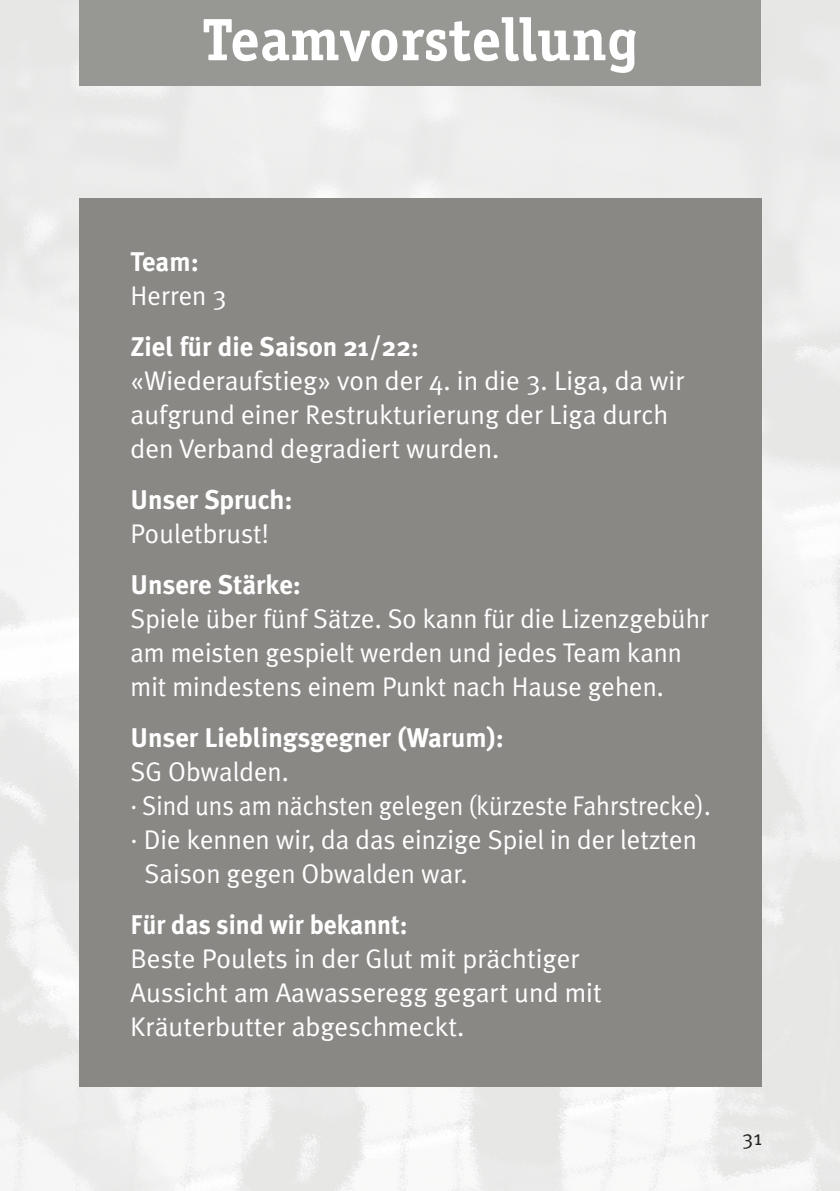
<style>
.page{position:relative;width:840px;height:1191px;background:#fff}
.page>*{position:absolute;margin:0;border:0;box-sizing:border-box;transform-origin:0 0}
.t1{font:700 60px "Officina Serif";color:#fff}
.t2{font:27px/34px "Meta Plus Normal";color:#fff}
.t3{font:700 27px "Meta Plus";color:#fff}
.t4{font:27px "Meta Plus Normal";color:#fff;scale:.94 1}
.t5{font:700 27px "Meta Plus";color:#fff;scale:.95 1}
.t6{font:21px "Meta Plus Normal";color:#21201c}
</style>
<div class="page">
<img style="left:0;top:0;width:839px;height:1191px">
<div style="left:79px;top:0;width:681px;height:85px;background:#979794"></div>
<div style="left:79px;top:198px;width:682px;height:888px;background:#8a8885"></div>
<h1 class="t1" style="left:202px;top:2px;width:437px">Teamvorstellung</h1>
<p class="t3" style="left:130px;top:245px;width:70px">Team:</p>
<p class="t2" style="left:130px;top:278px;width:98px">Herren 3</p>
<p class="t3" style="left:130px;top:330px;width:290px">Ziel für die Saison 21/22:</p>
<p class="t2" style="left:130px;top:363px;width:555px">«Wiederaufstieg» von der 4. in die 3. Liga, da wir aufgrund einer Restrukturierung der Liga durch den Verband degradiert wurden.</p>
<p class="t3" style="left:130px;top:483px;width:163px">Unser Spruch:</p>
<p class="t2" style="left:130px;top:516px;width:140px">Pouletbrust!</p>
<p class="t3" style="left:130px;top:568px;width:172px">Unsere Stärke:</p>
<p class="t2" style="left:130px;top:601px;width:579px">Spiele über fünf Sätze. So kann für die Lizenzgebühr am meisten gespielt werden und jedes Team kann mit mindestens einem Punkt nach Hause gehen.</p>
<p class="t3" style="left:130px;top:721px;width:375px">Unser Lieblingsgegner (Warum):</p>
<p class="t2" style="left:130px;top:754px;width:160px">SG Obwalden.</p>
<p class="t4" style="left:130px;top:789px;width:618px">· Sind uns am nächsten gelegen (kürzeste Fahrstrecke).</p>
<p class="t2" style="left:130px;top:822px;width:567px">· Die kennen wir, da das einzige Spiel in der letzten</p>
<p class="t2" style="left:144px;top:856px;width:324px">Saison gegen Obwalden war.</p>
<p class="t5" style="left:130px;top:908px;width:293px">Für das sind wir bekannt:</p>
<p class="t2" style="left:130px;top:941px;width:472px">Beste Poulets in der Glut mit prächtiger<br>Aussicht am Aawasseregg gegart und mit<br>Kräuterbutter abgeschmeckt.</p>
<p class="t6" style="left:741px;top:1125px;width:21px">31</p>
</div>
